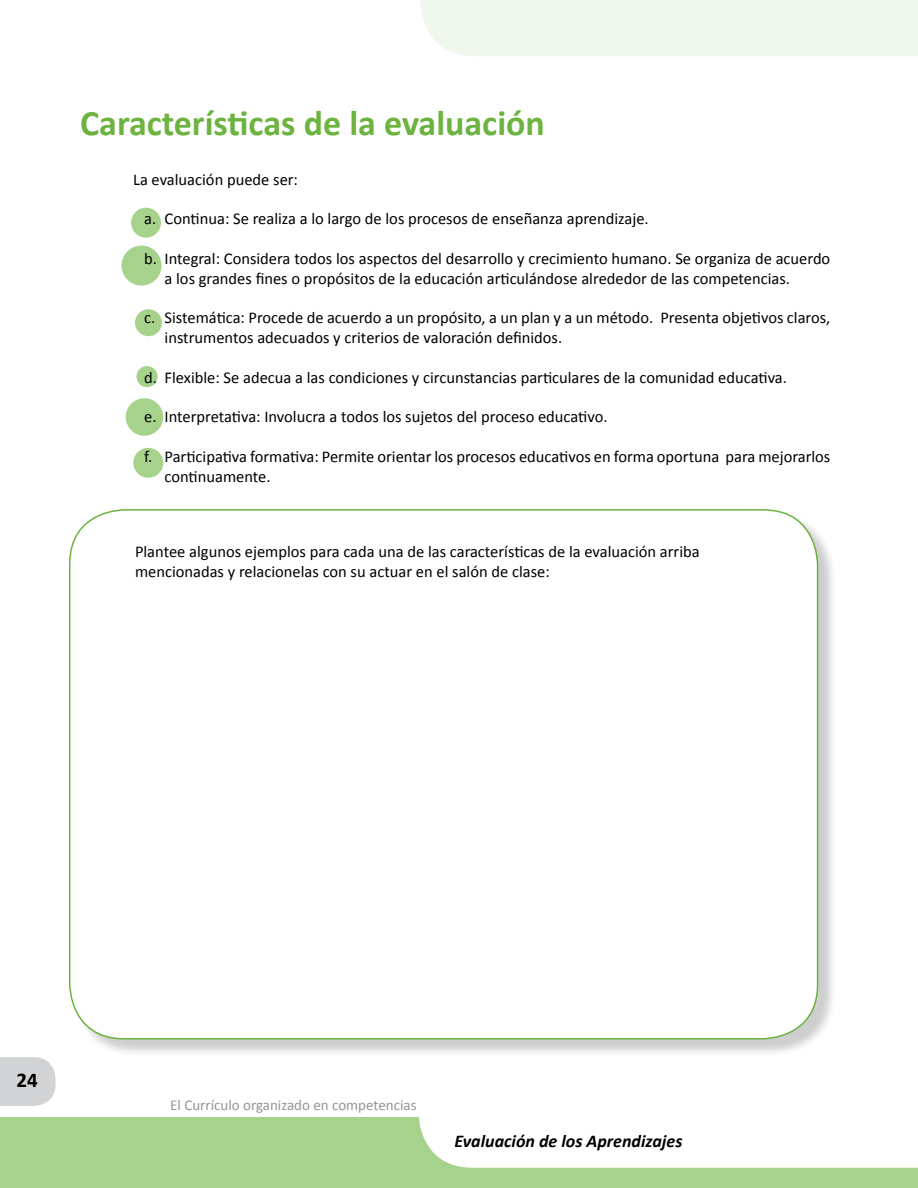
<style>
.page{position:relative;width:918px;height:1188px;background:#fff}
.page>*{position:absolute;margin:0;border:0;box-sizing:border-box;transform-origin:0 0}
.t1{font:700 36px "Calibri";color:#6cb33f}
.t2{font:700 21px "Calibri";color:#000}
.t3{font:italic 700 18px "Calibri";color:#000}
.t4{font:16.5px/19.8px "Calibri";color:#000}
.t5{font:15px "Calibri";color:#939598}
</style>
<div class="page">
<div style="left:0;top:1117px;width:918px;height:71px;background:#a7d28c"></div>
<div style="left:418px;top:1117px;width:499px;height:51px;background:#fff"></div>
<svg style="left:0;top:1057px;width:56px;height:49px"></svg>
<svg style="left:917px;top:1117px;width:1px;height:51px"></svg>
<div style="left:420px;top:0;width:498px;height:56px;background:#f0f7ec"></div>
<div style="left:122px;top:246px;width:40px;height:40px;background:#a7d28c;border-radius:50%"></div>
<div style="left:135px;top:309px;width:27px;height:27px;background:#a7d28c;border-radius:50%"></div>
<div style="left:137px;top:366px;width:21px;height:21px;background:#a7d28c;border-radius:50%"></div>
<div style="left:126px;top:398px;width:37px;height:38px;background:#a7d28c;border-radius:50%"></div>
<div style="left:133px;top:448px;width:30px;height:30px;background:#a7d28c;border-radius:50%"></div>
<div style="left:131px;top:208px;width:30px;height:30px;background:#a7d28c;border-radius:50%"></div>
<div style="left:71px;top:511px;width:766px;height:547px;background:#000;opacity:.2"></div>
<div style="left:70px;top:510px;width:748px;height:529px;background:#fff;border-radius:54px"></div>
<h1 class="t1" style="left:80px;top:101px;width:466px">Características de la evaluación</h1>
<p class="t4" style="left:133px;top:168px;width:166px">La evaluación puede ser:</p>
<p class="t4" style="left:144px;top:208px;width:506px">a. Continua: Se realiza a lo largo de los procesos de enseñanza aprendizaje.</p>
<p class="t4" style="left:165px;top:248px;width:667px;text-indent:-20px">b. Integral: Considera todos los aspectos del desarrollo y crecimiento humano. Se organiza de acuerdo a los grandes fines o propósitos de la educación articulándose alrededor de las competencias.</p>
<p class="t4" style="left:165px;top:307px;width:667px;text-indent:-20px">c. Sistemática: Procede de acuerdo a un propósito, a un plan y a un método. Presenta objetivos claros, instrumentos adecuados y criterios de valoración definidos.</p>
<p class="t4" style="left:144px;top:366px;width:644px">d. Flexible: Se adecua a las condiciones y circunstancias particulares de la comunidad educativa.</p>
<p class="t4" style="left:144px;top:406px;width:465px">e. Interpretativa: Involucra a todos los sujetos del proceso educativo.</p>
<p class="t4" style="left:165px;top:446px;width:667px;text-indent:-20px">f. Participativa formativa: Permite orientar los procesos educativos en forma oportuna para mejorarlos continuamente.</p>
<p class="t4" style="left:135px;top:541px;width:566px">Plantee algunos ejemplos para cada una de las características de la evaluación arriba mencionadas y relacionelas con su actuar en el salón de clase:</p>
<p class="t2" style="left:16px;top:1067px;width:23px">24</p>
<p class="t5" style="left:170px;top:1096px;width:248px">El Currículo organizado en competencias</p>
<p class="t3" style="left:454px;top:1130px;width:229px">Evaluación de los Aprendizajes</p>
</div>
